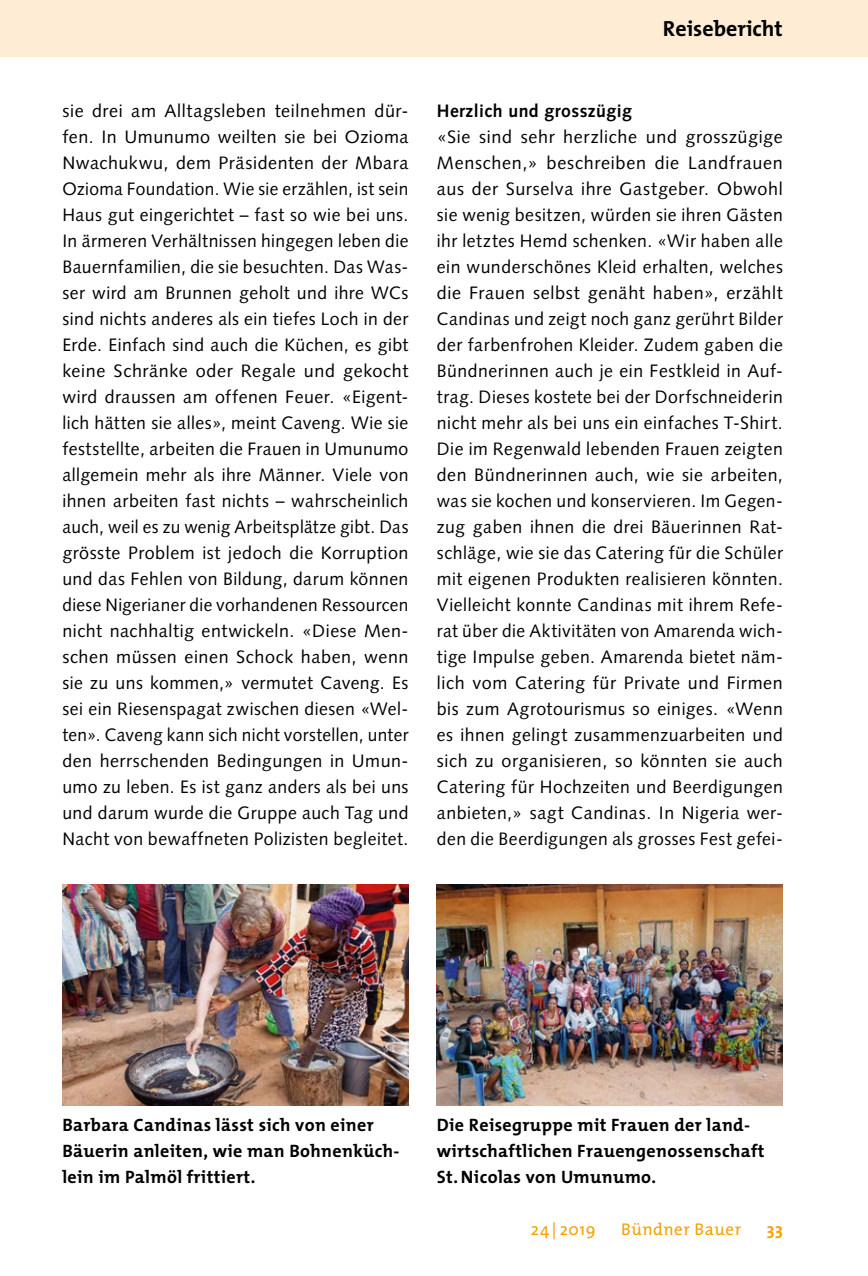
<style>
.page{position:relative;width:868px;height:1276px;background:#fff}
.page>*{position:absolute;margin:0;border:0;box-sizing:border-box;transform-origin:0 0}
.t1{font:700 22px "The Mix";color:#000}
._02_Grundschrift{font:18px/26px "Syntax LT Std";letter-spacing:.025em;color:#000;text-align:justify}
._03_Legende{font:700 18px/26px "The Mix";letter-spacing:.02em;color:#000}
._04_Untertitel{font:700 18px "Syntax LT Std";letter-spacing:.025em;color:#000}
._09_Tabelle_Titel{font:17px "The Mix";letter-spacing:.035em;color:#f6a100}
._09_Tabelle_Titel-2{font:700 17px "The Mix";color:#f6a100}
</style>
<div class="page">
<div style="left:0;top:0;width:867px;height:57px;background:#feedd4"></div>
<img style="left:62px;top:884px;width:346px;height:221px">
<img style="left:437px;top:884px;width:345px;height:221px">
<p class="t1" style="left:663px;top:10px;width:121px">Reisebericht</p>
<p class="_02_Grundschrift" style="left:62px;top:98px;width:347px">sie drei am Alltagsleben teilnehmen dür&shy;fen. In Umunumo weilten sie bei Ozioma Nwachukwu, dem Präsidenten der Mbara Ozioma Foundation. Wie sie erzählen, ist sein Haus gut eingerichtet – fast so wie bei uns.<br>In ärmeren Verhältnissen hingegen leben die Bauernfamilien, die sie besuchten. Das Was&shy;ser wird am Brunnen geholt und ihre WCs sind nichts anderes als ein tiefes Loch in der Erde. Einfach sind auch die Küchen, es gibt keine Schränke oder Regale und gekocht wird draussen am offenen Feuer. «Eigent&shy;lich hätten sie alles», meint Caveng. Wie sie feststellte, arbeiten die Frauen in Umunumo allgemein mehr als ihre Männer. Viele von ihnen arbeiten fast nichts – wahrscheinlich auch, weil es zu wenig Arbeitsplätze gibt. Das grösste Problem ist jedoch die Korruption und das Fehlen von Bildung, darum können diese Nigerianer die vorhandenen Ressourcen nicht nachhaltig entwickeln. «Diese Men&shy;schen müssen einen Schock haben, wenn sie zu uns kommen,» vermutet Caveng. Es sei ein Riesenspagat zwischen diesen «Wel&shy;ten». Caveng kann sich nicht vorstellen, unter den herrschenden Bedingungen in Umun&shy;umo zu leben. Es ist ganz anders als bei uns und darum wurde die Gruppe auch Tag und Nacht von bewaffneten Polizisten begleitet.</p>
<p class="_04_Untertitel" style="left:437px;top:100px;width:196px">Herzlich und grosszügig</p>
<p class="_02_Grundschrift" style="left:437px;top:124px;width:347px">«Sie sind sehr herzliche und grosszügige Menschen,» beschreiben die Landfrauen aus der Surselva ihre Gastgeber. Obwohl sie wenig besitzen, würden sie ihren Gästen ihr letztes Hemd schenken. «Wir haben alle ein wunderschönes Kleid erhalten, welches die Frauen selbst genäht haben», erzählt Candinas und zeigt noch ganz gerührt Bilder der farbenfrohen Kleider. Zudem gaben die Bündnerinnen auch je ein Festkleid in Auf&shy;trag. Dieses kostete bei der Dorfschneiderin nicht mehr als bei uns ein einfaches T-Shirt.<br>Die im Regenwald lebenden Frauen zeigten den Bündnerinnen auch, wie sie arbeiten, was sie kochen und konservieren. Im Gegen&shy;zug gaben ihnen die drei Bäuerinnen Rat&shy;schläge, wie sie das Catering für die Schüler mit eigenen Produkten realisieren könnten.<br>Vielleicht konnte Candinas mit ihrem Refe&shy;rat über die Aktivitäten von Amarenda wich&shy;tige Impulse geben. Amarenda bietet näm&shy;lich vom Catering für Private und Firmen bis zum Agrotourismus so einiges. «Wenn es ihnen gelingt zusammenzuarbeiten und sich zu organisieren, so könnten sie auch Catering für Hochzeiten und Beerdigungen anbieten,» sagt Candinas. In Nigeria wer&shy;den die Beerdigungen als grosses Fest gefei-</p>
<p class="_03_Legende" style="left:62px;top:1111px;width:338px">Barbara Candinas lässt sich von einer<br>Bäuerin anleiten, wie man Bohnenküch&shy;lein im Palmöl frittiert.</p>
<p class="_03_Legende" style="left:437px;top:1111px;width:329px">Die Reisegruppe mit Frauen der land&shy;wirtschaftlichen Frauengenossenschaft<br>St.Nicolas von Umunumo.</p>
<p class="_09_Tabelle_Titel" style="left:531px;top:1215px;width:66px">24| 2019</p>
<p class="_09_Tabelle_Titel" style="left:621px;top:1215px;width:121px">Bündner Bauer</p>
<p class="_09_Tabelle_Titel-2" style="left:766px;top:1215px;width:18px">33</p>
</div>
